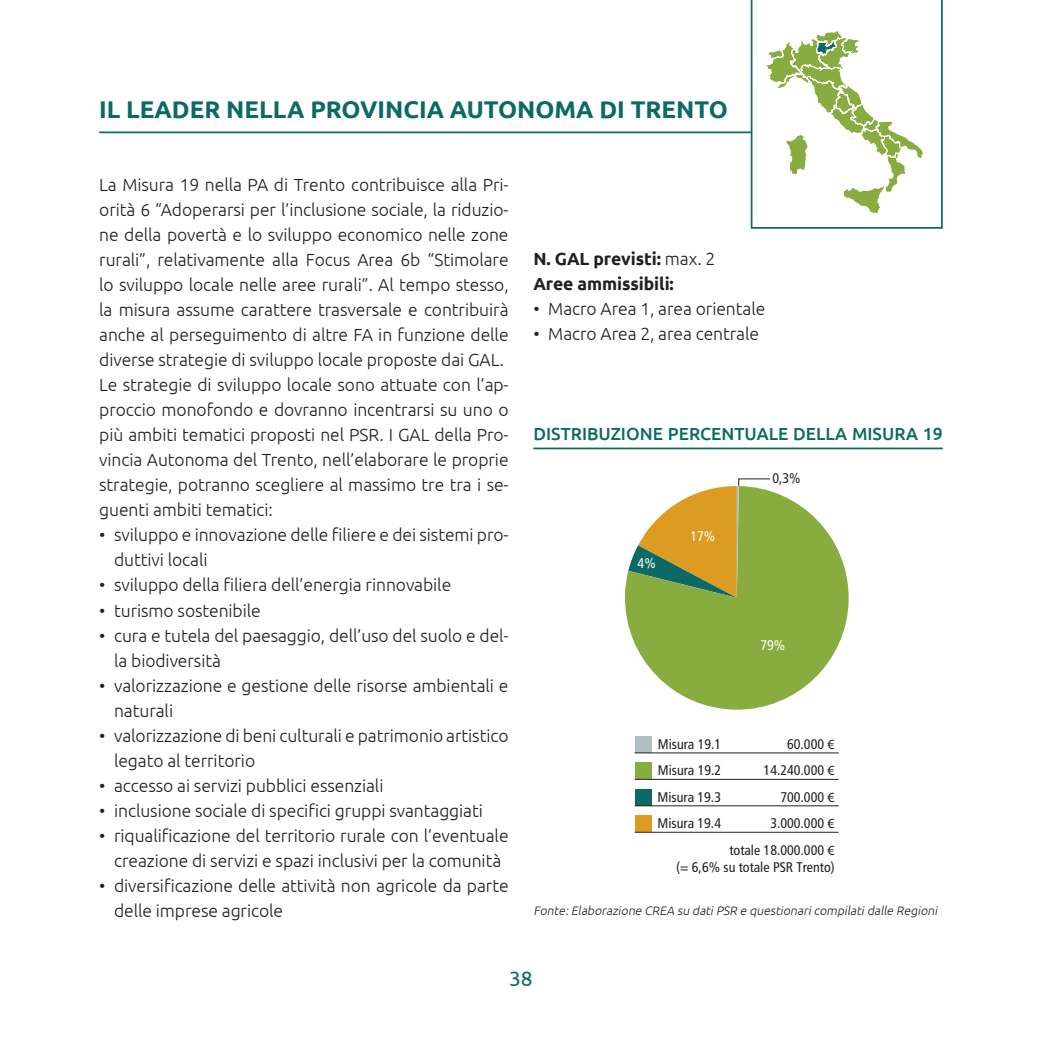
<style>
.page{position:relative;width:1042px;height:1042px;background:#fff}
.page>*{position:absolute;margin:0;border:0;box-sizing:border-box;transform-origin:0 0}
.t1{font:700 24.15px "Ubuntu";color:#0b6a65}
.t2{font:21px "Ubuntu";color:#0b6a65}
.t3{font:300 17.5px/25px "Ubuntu";letter-spacing:-.005em;color:#231f20}
.t4{font:500 17.5px "Ubuntu";color:#0b6a65}
.t5{font:700 17.5px/25px "Ubuntu";letter-spacing:-.005em;color:#231f20}
.t6{font:condensed 14px/26.4px "Frutiger";color:#231f20;text-align:justify}
.t7{font:condensed 14px "Frutiger";color:#fff}
.t8{font:italic 300 12.25px "Ubuntu";color:#231f20}
.s1{font-weight:300}
.s2{font-family:"Myriad Pro";font-stretch:normal}
</style>
<div class="page">
<hr style="left:99px;top:131px;width:652px;height:2px;background:#0b6a65">
<svg style="left:751px;top:0;width:192px;height:229px"></svg>
<svg style="left:765px;top:30px;width:159px;height:185px"></svg>
<hr style="left:533px;top:447px;width:410px;height:2px;background:#0b6a65">
<div style="left:634px;top:736px;width:17px;height:17px;background:#b0c0c0"></div>
<div style="left:634px;top:762px;width:17px;height:17px;background:#88ac3f"></div>
<div style="left:634px;top:789px;width:17px;height:16px;background:#0b6a65"></div>
<div style="left:634px;top:815px;width:17px;height:17px;background:#dd9b22"></div>
<hr style="left:634px;top:752px;width:204px;height:1px;background:#231f20">
<hr style="left:634px;top:779px;width:204px;height:1px;background:#231f20">
<hr style="left:634px;top:805px;width:204px;height:1px;background:#231f20">
<hr style="left:634px;top:832px;width:204px;height:1px;background:#231f20">
<svg style="left:625px;top:491px;width:223px;height:219px;fill:#88ac3f"></svg>
<svg style="left:628px;top:478px;width:143px;height:120px"></svg>
<h1 class="t1" style="left:99px;top:95px;width:58px">IL LEADER</h1>
<h1 class="t1" style="left:226px;top:95px;width:34px">NELLA</h1>
<h1 class="t1" style="left:310px;top:95px;width:419px">PROVINCIA AUTONOMA DI TRENTO</h1>
<p class="t3" style="left:99px;top:172px;width:411px">La Misura 19 nella PA di Trento contribuisce alla Pri&shy;orità 6 “Adoperarsi per l’inclusione sociale, la riduzio&shy;ne della povertà e lo sviluppo economico nelle zone rurali”, relativamente alla Focus Area 6b “Stimolare lo sviluppo locale nelle aree rurali”. Al tempo stesso, la misura assume carattere trasversale e contribuirà anche al perseguimento di altre FA in funzione delle diverse strategie di sviluppo locale proposte dai GAL.<br>Le strategie di sviluppo locale sono attuate con l’ap&shy;proccio monofondo e dovranno incentrarsi su uno o più ambiti tematici proposti nel PSR. I GAL della Pro&shy;vincia Autonoma del Trento, nell’elaborare le proprie strategie, potranno scegliere al massimo tre tra i se&shy;guenti ambiti tematici:</p>
<p class="t3" style="left:114px;top:522px;width:396px;text-indent:-15px">• sviluppo e innovazione delle filiere e dei sistemi pro&shy;duttivi locali</p>
<p class="t3" style="left:99px;top:572px;width:353px">• sviluppo della filiera dell’energia rinnovabile</p>
<p class="t3" style="left:99px;top:597px;width:163px">• turismo sostenibile</p>
<p class="t3" style="left:114px;top:622px;width:396px;text-indent:-15px">• cura e tutela del paesaggio, dell’uso del suolo e del&shy;la biodiversità</p>
<p class="t3" style="left:114px;top:672px;width:396px;text-indent:-15px">• valorizzazione e gestione delle risorse ambientali e naturali</p>
<p class="t3" style="left:114px;top:722px;width:396px;text-indent:-15px">• valorizzazione di beni culturali e patrimonio artistico legato al territorio</p>
<p class="t3" style="left:99px;top:772px;width:286px">• accesso ai servizi pubblici essenziali</p>
<p class="t3" style="left:99px;top:797px;width:385px">• inclusione sociale di specifici gruppi svantaggiati</p>
<p class="t3" style="left:99px;top:822px;width:411px;text-align:center">• riqualificazione del territorio rurale con l’eventuale creazione di servizi e spazi inclusivi per la comunità</p>
<p class="t3" style="left:114px;top:872px;width:396px;text-indent:-15px">• diversificazione delle attività non agricole da parte delle imprese agricole</p>
<p class="t5" style="left:533px;top:246px;width:183px">N. GAL PREVISTI: <span class="s1">max. 2<br></span>AREE AMMISSIBILI:</p>
<p class="t3" style="left:533px;top:296px;width:233px">• Macro Area 1, area orientale</p>
<p class="t3" style="left:533px;top:321px;width:227px">• Macro Area 2, area centrale</p>
<p class="t4" style="left:533px;top:423px;width:411px">DISTRI BUZIONE PERCENTUALE DELLA MISURA 19</p>
<p class="t7" style="left:637px;top:554px;width:20px">4%</p>
<p class="t7" style="left:690px;top:528px;width:26px">17%</p>
<p class="t6" style="left:772px;top:465px;width:30px">0,3%</p>
<p class="t7" style="left:760px;top:637px;width:26px">79%</p>
<p class="t6" style="left:657px;top:731px;width:65px">Misura 19.1<br>Misura 19.2<br>Misura 19.3<br>Misura 19.4</p>
<p class="t6" style="left:729px;top:731px;width:107px;text-align:right">60.000 <span class="s2">€<br></span>14.240.000 <span class="s2">€<br></span>700.000 <span class="s2">€<br></span>3.000.000 <span class="s2">€<br></span>totale 18.000.000 <span class="s2">€</span></p>
<p class="t6" style="left:676px;top:853px;width:160px">(= 6,6% su totale PSR Trento)</p>
<p class="t8" style="left:533px;top:903px;width:408px">Fonte:Elaborazione CREA su datiPSR e questionaricompilatidalle Regioni</p>
<p class="t2" style="left:509px;top:966px;width:25px">38</p>
</div>
